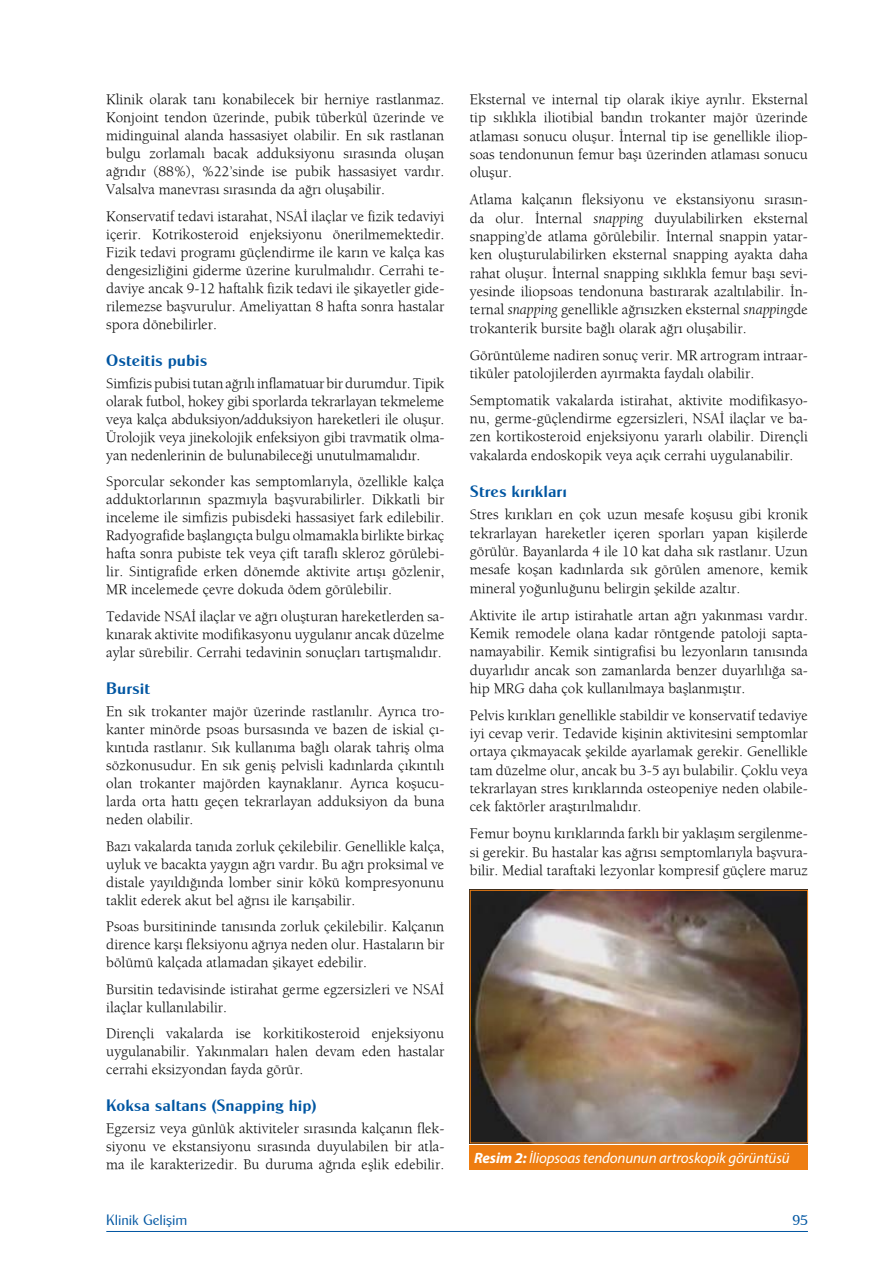
<style>
.page{position:relative;width:893px;height:1263px;background:#fff}
.page>*{position:absolute;margin:0;border:0;box-sizing:border-box;transform-origin:0 0}
.t1{font:16.5px "Cg Globe Gothic Bd";color:#0056a2}
.t2{font:15px/18px "Berkeley";color:#000;text-align:justify}
.t3{font:italic 15px "Myriad Pro";letter-spacing:-.01em;color:#fff}
.t4{font:15px "Cg Globe Gothic Lt";color:#0056a2}
.s1{font-family:"Berkeley bookitalik"}
.s2{font-weight:700}
</style>
<div class="page">
<hr style="left:106px;top:1231px;width:702px;height:1px;background:#0056a2">
<img style="left:472px;top:892px;width:334px;height:249px">
<div style="left:470px;top:890px;width:338px;height:253px;border:1px solid #ee7d11"></div>
<div style="left:470px;top:1145px;width:338px;height:24px;background:#ee7d11"></div>
<p class="t2" style="left:106px;top:90px;width:340px">Klinik olarak tanı konabilecek bir herniye rastlanmaz.<br>Konjoint tendon üzerinde, pubik tüberkül üzerinde ve midinguinal alanda hassasiyet olabilir. En sık rastlanan bulgu zorlamalı bacak adduksiyonu sırasında oluşan ağrıdır (88%), %22’sinde ise pubik hassasiyet vardır.<br>Valsalva manevrası sırasında da ağrı oluşabilir.</p>
<p class="t2" style="left:106px;top:207px;width:340px">Konservatif tedavi istarahat, NSAİ ilaçlar ve fizik tedaviyi içerir. Kotrikosteroid enjeksiyonu önerilmemektedir.<br>Fizik tedavi programı güçlendirme ile karın ve kalça kas dengesizliğini giderme üzerine kurulmalıdır. Cerrahi te&shy;daviye ancak 9-12 haftalık fizik tedavi ile şikayetler gide&shy;rilemezse başvurulur. Ameliyattan 8 hafta sonra hastalar spora dönebilirler.</p>
<p class="t1" style="left:106px;top:350px;width:103px">Osteitis pubis</p>
<p class="t2" style="left:106px;top:374px;width:340px">Simfizis pubisi tutan ağrılı inflamatuar bir durumdur. Tipik olarak futbol, hokey gibi sporlarda tekrarlayan tekmeleme veya kalça abduksiyon/adduksiyon hareketleri ile oluşur.<br>Ürolojik veya jinekolojik enfeksiyon gibi travmatik olma&shy;yan nedenlerinin de bulunabileceği unutulmamalıdır.</p>
<p class="t2" style="left:106px;top:472px;width:340px">Sporcular sekonder kas semptomlarıyla, özellikle kalça adduktorlarının spazmıyla başvurabilirler. Dikkatli bir inceleme ile simfizis pubisdeki hassasiyet fark edilebilir.<br>Radyografide başlangıçta bulgu olmamakla birlikte birkaç hafta sonra pubiste tek veya çift taraflı skleroz görülebi&shy;lir. Sintigrafide erken dönemde aktivite artışı gözlenir, MR incelemede çevre dokuda ödem görülebilir.</p>
<p class="t2" style="left:106px;top:607px;width:340px">Tedavide NSAİ ilaçlar ve ağrı oluşturan hareketlerden sa&shy;kınarak aktivite modifikasyonu uygulanır ancak düzelme aylar sürebilir. Cerrahi tedavinin sonuçları tartışmalıdır.</p>
<p class="t1" style="left:106px;top:678px;width:45px">Bursit</p>
<p class="t2" style="left:106px;top:702px;width:340px">En sık trokanter majör üzerinde rastlanılır. Ayrıca tro&shy;kanter minörde psoas bursasında ve bazen de iskial çı&shy;kıntıda rastlanır. Sık kullanıma bağlı olarak tahriş olma sözkonusudur. En sık geniş pelvisli kadınlarda çıkıntılı olan trokanter majörden kaynaklanır. Ayrıca koşucu&shy;larda orta hattı geçen tekrarlayan adduksiyon da buna neden olabilir.</p>
<p class="t2" style="left:106px;top:837px;width:340px">Bazı vakalarda tanıda zorluk çekilebilir. Genellikle kalça, uyluk ve bacakta yaygın ağrı vardır. Bu ağrı proksimal ve distale yayıldığında lomber sinir kökü kompresyonunu taklit ederek akut bel ağrısı ile karışabilir.</p>
<p class="t2" style="left:106px;top:917px;width:340px">Psoas bursitininde tanısında zorluk çekilebilir. Kalçanın dirence karşı fleksiyonu ağrıya neden olur. Hastaların bir bölümü kalçada atlamadan şikayet edebilir.</p>
<p class="t2" style="left:106px;top:980px;width:339px">Bursitin tedavisinde istirahat germe egzersizleri ve NSAİ ilaçlar kullanılabilir.</p>
<p class="t2" style="left:106px;top:1024px;width:340px">Dirençli vakalarda ise korkitikosteroid enjeksiyonu uygulanabilir. Yakınmaları halen devam eden hastalar cerrahi eksizyondan fayda görür.</p>
<p class="t1" style="left:106px;top:1095px;width:212px">Koksa saltans (Snapping hip)</p>
<p class="t2" style="left:106px;top:1119px;width:340px">Egzersiz veya günlük aktiviteler sırasında kalçanın flek&shy;siyonu ve ekstansiyonu sırasında duyulabilen bir atla&shy;ma ile karakterizedir. Bu duruma ağrıda eşlik edebilir.</p>
<p class="t2" style="left:470px;top:90px;width:340px">Eksternal ve internal tip olarak ikiye ayrılır. Eksternal tip sıklıkla iliotibial bandın trokanter majör üzerinde atlaması sonucu oluşur. İnternal tip ise genellikle iliop&shy;soas tendonunun femur başı üzerinden atlaması sonucu oluşur.</p>
<p class="t2" style="left:470px;top:190px;width:340px">Atlama kalçanın fleksiyonu ve ekstansiyonu sırasın&shy;da olur. İnternal <span class="s1">snapping</span> duyulabilirken eksternal snapping’de atlama görülebilir. İnternal snappin yatar&shy;ken oluşturulabilirken eksternal snapping ayakta daha rahat oluşur. İnternal snapping sıklıkla femur başı sevi&shy;yesinde iliopsoas tendonuna bastırarak azaltılabilir. İn&shy;ternal <span class="s1">snapping</span> genellikle ağrısızken eksternal <span class="s1">snapping</span>de trokanterik bursite bağlı olarak ağrı oluşabilir.</p>
<p class="t2" style="left:470px;top:345px;width:340px">Görüntüleme nadiren sonuç verir. MR artrogram intraar&shy;tiküler patolojilerden ayırmakta faydalı olabilir.</p>
<p class="t2" style="left:470px;top:391px;width:340px">Semptomatik vakalarda istirahat, aktivite modifikasyo&shy;nu, germe-güçlendirme egzersizleri, NSAİ ilaçlar ve ba&shy;zen kortikosteroid enjeksiyonu yararlı olabilir. Dirençli vakalarda endoskopik veya açık cerrahi uygulanabilir.</p>
<p class="t1" style="left:470px;top:481px;width:99px">Stres kırıkları</p>
<p class="t2" style="left:470px;top:505px;width:340px">Stres kırıkları en çok uzun mesafe koşusu gibi kronik tekrarlayan hareketler içeren sporları yapan kişilerde görülür. Bayanlarda 4 ile 10 kat daha sık rastlanır. Uzun mesafe koşan kadınlarda sık görülen amenore, kemik mineral yoğunluğunu belirgin şekilde azaltır.</p>
<p class="t2" style="left:470px;top:605px;width:340px">Aktivite ile artıp istirahatle artan ağrı yakınması vardır.<br>Kemik remodele olana kadar röntgende patoloji sapta&shy;namayabilir. Kemik sintigrafisi bu lezyonların tanısında duyarlıdır ancak son zamanlarda benzer duyarlılığa sa&shy;hip MRG daha çok kullanılmaya başlanmıştır.</p>
<p class="t2" style="left:470px;top:706px;width:340px">Pelvis kırıkları genellikle stabildir ve konservatif tedaviye iyi cevap verir. Tedavide kişinin aktivitesini semptomlar ortaya çıkmayacak şekilde ayarlamak gerekir. Genellikle tam düzelme olur, ancak bu 3-5 ayı bulabilir. Çoklu veya tekrarlayan stres kırıklarında osteopeniye neden olabile&shy;cek faktörler araştırılmalıdır.</p>
<p class="t2" style="left:470px;top:824px;width:340px">Femur boynu kırıklarında farklı bir yaklaşım sergilenme&shy;si gerekir. Bu hastalar kas ağrısı semptomlarıyla başvura&shy;bilir. Medial taraftaki lezyonlar kompresif güçlere maruz</p>
<p class="t3" style="left:474px;top:1149px;width:317px"><span class="s2">Resim 2:</span> İliopsoas tendonunun artroskopik görüntüsü</p>
<p class="t4" style="left:106px;top:1210px;width:83px">Klinik Gelişim</p>
<p class="t4" style="left:792px;top:1210px;width:9px">95</p>
</div>
